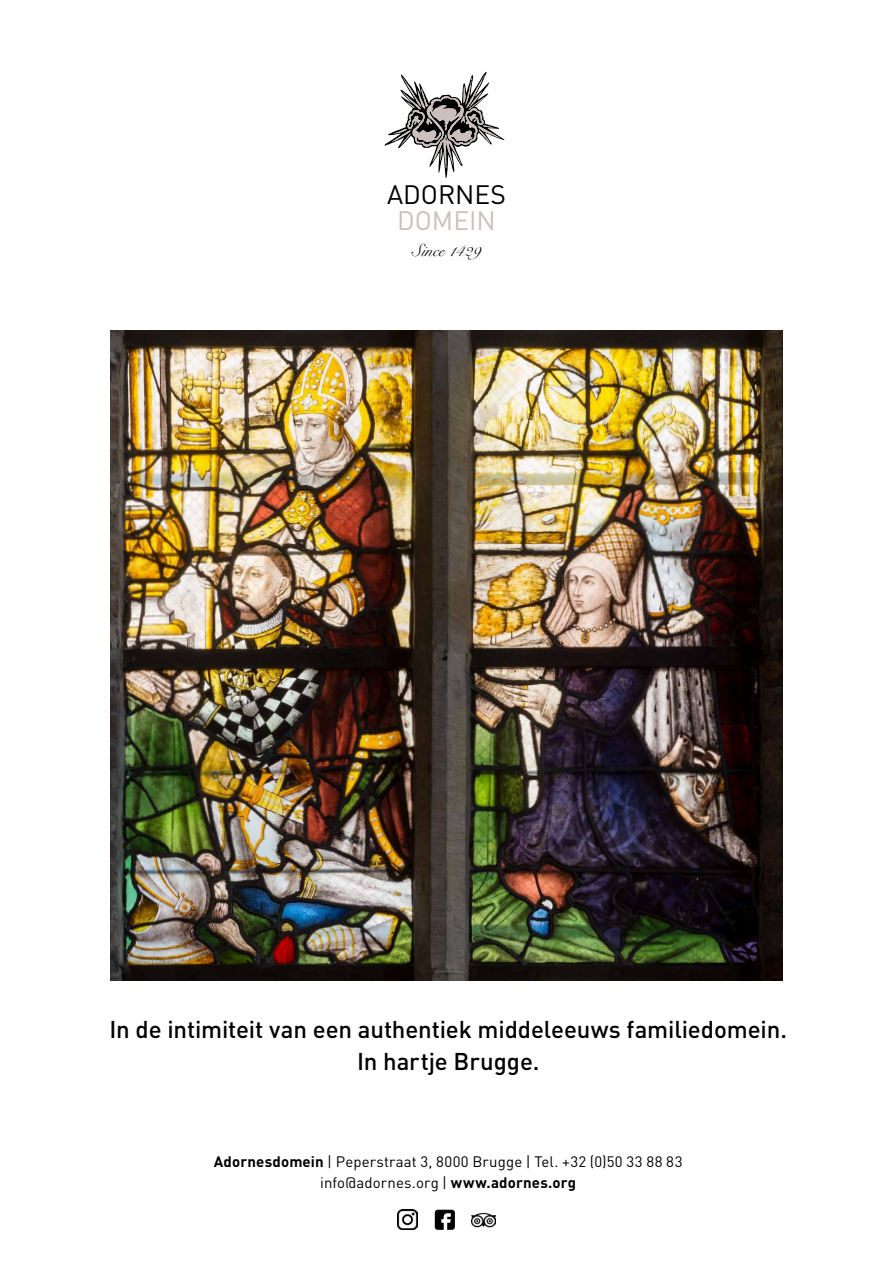
<style>
.page{position:relative;width:893px;height:1263px;background:#fff}
.page>*{position:absolute;margin:0;border:0;box-sizing:border-box;transform-origin:0 0}
.t1{font:26.4px "DIN";color:#000}
.t2{font:26.4px "DIN";color:#ccbfbe}
.t3{font:500 24px/31.5px "DIN";letter-spacing:-.005em;color:#000;text-align:center}
.t4{font:17.1px "Snell Roundhand";color:#000}
.t5{font:15px/21px "DIN";letter-spacing:.01em;color:#000;text-align:center}
.s1{font-weight:700}
</style>
<div class="page">
<img style="left:110px;top:331px;width:673px;height:649px">
<svg style="left:384px;top:72px;width:121px;height:106px"></svg>
<svg style="left:435px;top:1210px;width:20px;height:20px"></svg>
<img style="left:472px;top:1212px;width:23px;height:16px">
<img style="left:397px;top:1209px;width:21px;height:21px">
<h1 class="t1" style="left:387px;top:179px;width:120px">ADORNES</h1>
<h1 class="t2" style="left:397px;top:205px;width:100px">DOMEIN</h1>
<p class="t4" style="left:412px;top:237px;width:70px">Since 1429</p>
<h2 class="t3" style="left:109px;top:1013px;width:679px">In de intimiteit van een authentiek middeleeuws familiedomein.<br>In hartje Brugge.</h2>
<p class="t5" style="left:214px;top:1151px;width:470px"><span class="s1">Adornesdomein</span> | Peperstraat 3, 8000 Brugge | Tel. +32 (0)50 33 88 83 info@adornes.org | <span class="s1">www.adornes.org</span></p>
</div>
